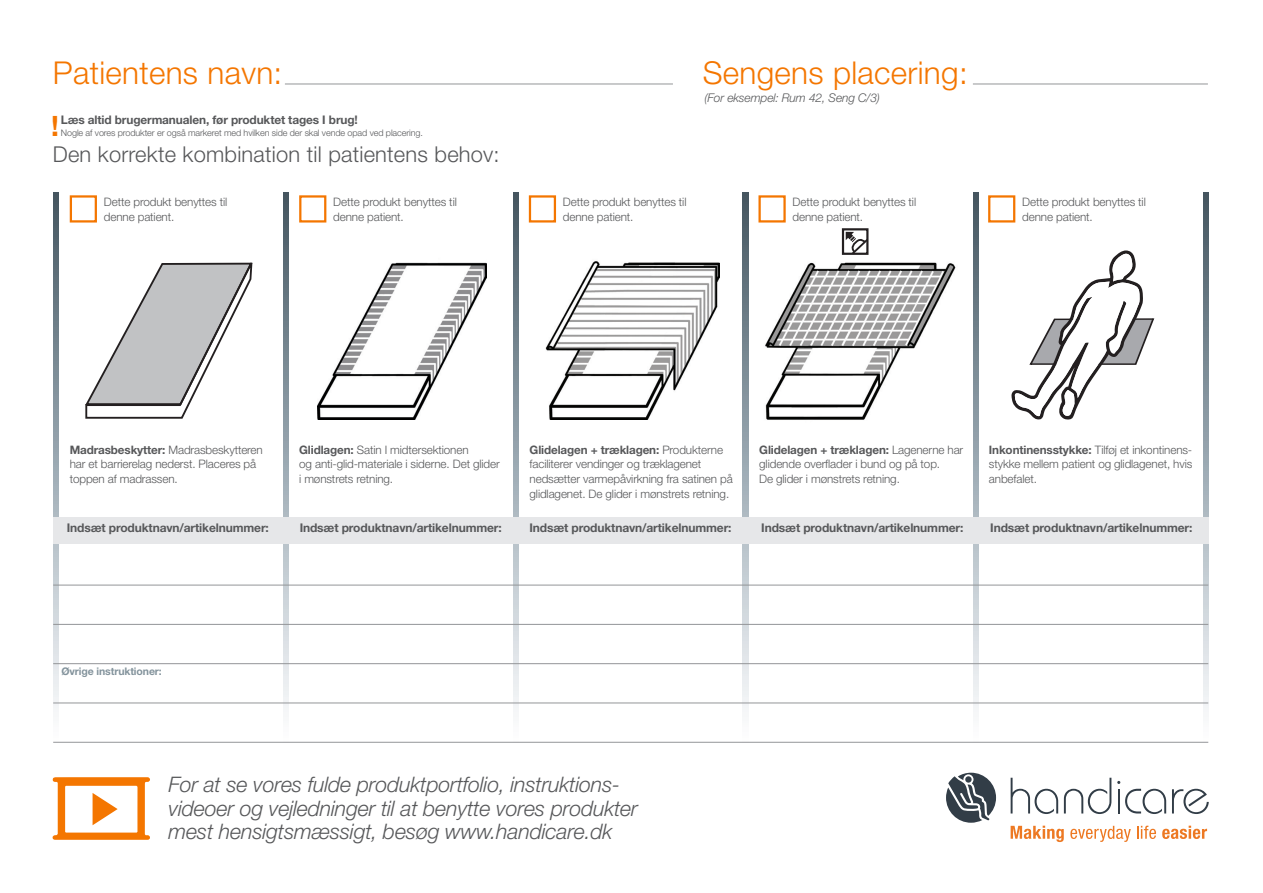
<style>
.page{position:relative;width:1263px;height:893px;background:#fff}
.page>*{position:absolute;margin:0;border:0;box-sizing:border-box;transform-origin:0 0}
.t1{font:300 31.5px "Helvetica Neue";letter-spacing:.01em;color:#f47600}
.t2{font:700 28.05px "Helvetica Neue";color:#f47600}
.t3{font:300 21.9px "Helvetica Neue";letter-spacing:.01em;color:#57585a}
.t4{font:italic 300 21.45px "Helvetica Neue";letter-spacing:-.01em;color:#57585a}
.t5{font:700 12px "Helvetica Neue";letter-spacing:-.01em;color:#57585a}
.t6{font:italic 300 12px "Helvetica Neue";letter-spacing:-.01em;color:#57585a}
.t7{font:700 11.85px "Helvetica Neue";letter-spacing:-.01em;color:#57585a}
.t8{font:300 11.7px/14.5px "Helvetica Neue";letter-spacing:-.01em;color:#57585a}
.t9{font:700 10.5px "Helvetica Neue";letter-spacing:-.01em;color:#83939c}
.t10{font:300 9px "Helvetica Neue";letter-spacing:-.01em;color:#57585a}
.s1{font-weight:700}
</style>
<div class="page">
<svg style="left:946px;top:773px;width:50px;height:50px"></svg>
<svg style="left:1011px;top:778px;width:47px;height:36px"></svg>
<svg style="left:1064px;top:778px;width:47px;height:36px"></svg>
<svg style="left:1117px;top:781px;width:49px;height:33px"></svg>
<svg style="left:1172px;top:789px;width:37px;height:25px"></svg>
<svg style="left:1011px;top:826px;width:53px;height:16px"></svg>
<svg style="left:1070px;top:826px;width:61px;height:16px"></svg>
<svg style="left:1137px;top:826px;width:19px;height:13px"></svg>
<svg style="left:1162px;top:826px;width:45px;height:13px"></svg>
<hr style="left:285px;top:84px;width:388px;height:1px;background:#939598">
<hr style="left:973px;top:84px;width:235px;height:1px;background:#939598">
<svg style="left:53px;top:777px;width:97px;height:63px"></svg>
<svg style="left:283px;top:193px;width:6px;height:549px;background:#9da9b0"></svg>
<svg style="left:53px;top:193px;width:5px;height:549px;background:#9da9b0"></svg>
<svg style="left:513px;top:193px;width:6px;height:549px;background:#9da9b0"></svg>
<svg style="left:743px;top:193px;width:5px;height:549px;background:#9da9b0"></svg>
<svg style="left:973px;top:193px;width:6px;height:549px;background:#9da9b0"></svg>
<svg style="left:1203px;top:193px;width:5px;height:549px;background:#9da9b0"></svg>
<div style="left:53px;top:517px;width:1156px;height:26px;background:#e6e7e9"></div>
<img style="left:765px;top:228px;width:191px;height:192px">
<img style="left:545px;top:261px;width:174px;height:158px">
<div style="left:70px;top:195px;width:27px;height:28px;border:2px solid #f47600"></div>
<div style="left:299px;top:195px;width:27px;height:28px;border:2px solid #f47600"></div>
<div style="left:529px;top:195px;width:27px;height:28px;border:2px solid #f47600"></div>
<div style="left:758px;top:195px;width:28px;height:28px;border:2px solid #f47600"></div>
<div style="left:988px;top:195px;width:27px;height:28px;border:2px solid #f47600"></div>
<img style="left:317px;top:262px;width:169px;height:157px">
<svg style="left:85px;top:262px;width:168px;height:157px"></svg>
<div style="left:842px;top:228px;width:26px;height:27px;border:2px solid #231f20"></div>
<svg style="left:846px;top:232px;width:24px;height:24px"></svg>
<svg style="left:1011px;top:250px;width:144px;height:170px"></svg>
<hr style="left:53px;top:585px;width:1155px;height:1px;background:#939598">
<hr style="left:53px;top:624px;width:1155px;height:1px;background:#939598">
<hr style="left:53px;top:703px;width:1155px;height:1px;background:#939598">
<hr style="left:53px;top:663px;width:1155px;height:1px;background:#939598">
<hr style="left:53px;top:742px;width:1155px;height:1px;background:#939598">
<p class="t1" style="left:53px;top:54px;width:231px">Patientens navn:</p>
<p class="t1" style="left:703px;top:54px;width:267px">Sengens placering:</p>
<p class="t6" style="left:705px;top:91px;width:177px">(For eksempel: Rum 42, Seng C/3)</p>
<p class="t2" style="left:51px;top:108px;width:9px">!</p>
<p class="t7" style="left:61px;top:112px;width:298px">Læs altid brugermanualen, før produktet tages I brug!</p>
<p class="t10" style="left:61px;top:127px;width:364px">Nogle af vores produkter er også markeret med hvilken side der skal vende opad ved placering.</p>
<p class="t3" style="left:53px;top:141px;width:448px">Den korrekte kombination til patientens behov:</p>
<p class="t8" style="left:104px;top:195px;width:125px">Dette produkt benyttes til denne patient.</p>
<p class="t8" style="left:333px;top:195px;width:125px">Dette produkt benyttes til denne patient.</p>
<p class="t8" style="left:563px;top:195px;width:125px">Dette produkt benyttes til denne patient.</p>
<p class="t8" style="left:793px;top:195px;width:125px">Dette produkt benyttes til denne patient.</p>
<p class="t8" style="left:1022px;top:195px;width:125px">Dette produkt benyttes til denne patient.</p>
<p class="t8" style="left:70px;top:442px;width:195px"><span class="s1">Madrasbeskytter:</span> Madrasbeskytteren</p>
<p class="t8" style="left:70px;top:457px;width:188px">har et barrierelag nederst. Placeres på toppen af madrassen.</p>
<p class="t8" style="left:299px;top:442px;width:171px"><span class="s1">Glidlagen:</span> Satin I midtersektionen</p>
<p class="t8" style="left:299px;top:457px;width:202px">og anti-glid-materiale i siderne. Det glider i mønstrets retning.</p>
<p class="t8" style="left:530px;top:442px;width:205px"><span class="s1">Glidelagen + træklagen:</span> Produkterne faciliterer vendinger og træklagenet nedsætter varmepåvirkning fra satinen på glidlagenet. De glider i mønstrets retning.</p>
<p class="t8" style="left:759px;top:442px;width:206px"><span class="s1">Glidelagen + træklagen:</span> Lagenerne har glidende overflader i bund og på top.</p>
<p class="t8" style="left:759px;top:471px;width:142px">De glider i mønstrets retning.</p>
<p class="t8" style="left:989px;top:442px;width:205px;text-align:justify"><span class="s1">Inkontinensstykke:</span> Tilføj et inkontinens&shy;stykke mellem patient og glidlagenet, hvis anbefalet.</p>
<p class="t5" style="left:67px;top:520px;width:204px">Indsæt produktnavn/artikelnummer:</p>
<p class="t5" style="left:300px;top:520px;width:204px">Indsæt produktnavn/artikelnummer:</p>
<p class="t5" style="left:529px;top:520px;width:204px">Indsæt produktnavn/artikelnummer:</p>
<p class="t5" style="left:761px;top:520px;width:204px">Indsæt produktnavn/artikelnummer:</p>
<p class="t5" style="left:990px;top:520px;width:204px">Indsæt produktnavn/artikelnummer:</p>
<p class="t9" style="left:61px;top:665px;width:102px">Øvrige instruktioner:</p>
<p class="t4" style="left:168px;top:772px;width:453px">For at se vores fulde produktportfolio, instruktions-</p>
<p class="t4" style="left:168px;top:795px;width:471px">videoer og vejledninger til at benytte vores produkter</p>
<p class="t4" style="left:168px;top:818px;width:446px">mest hensigtsmæssigt, besøg www.handicare.dk</p>
</div>
